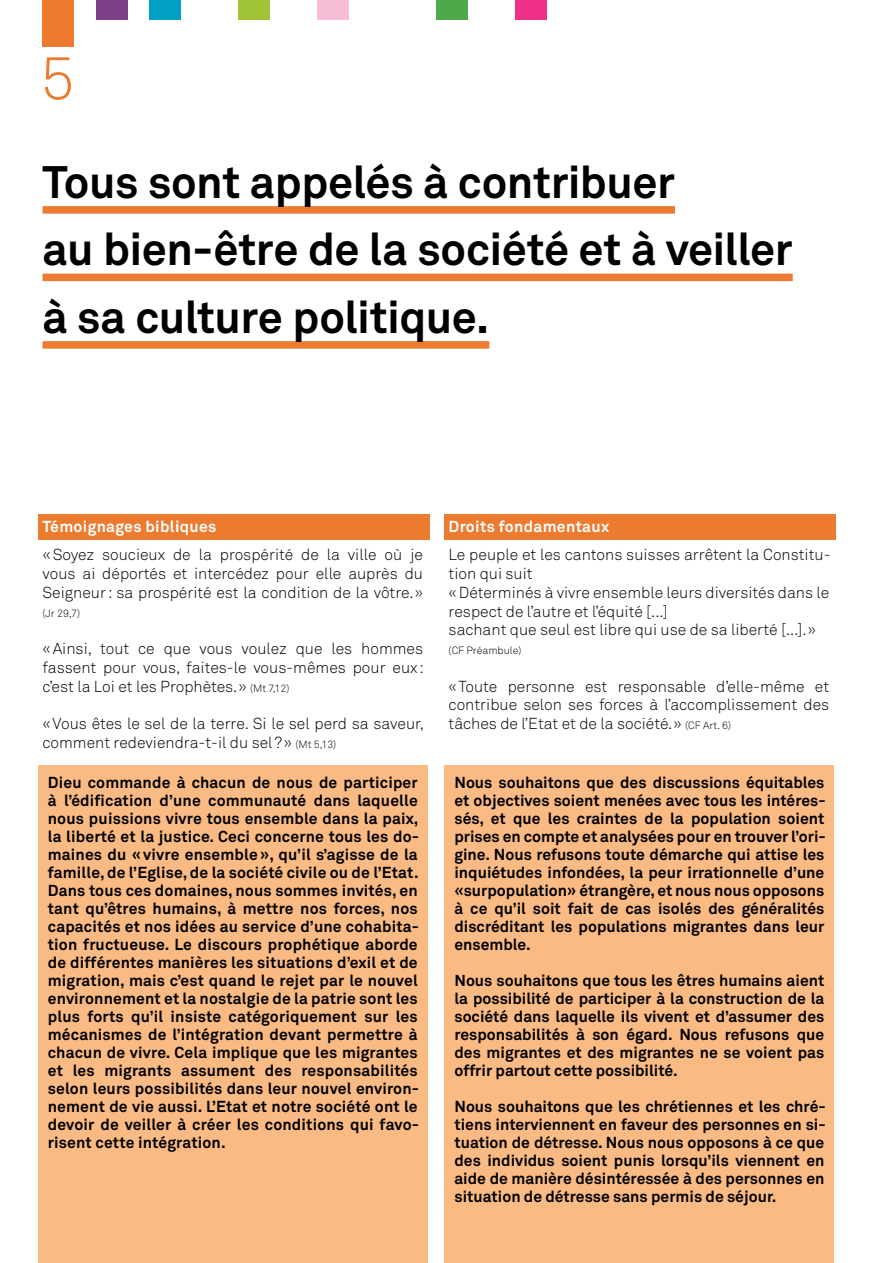
<style>
.page{position:relative;width:893px;height:1263px;background:#fff}
.page>*{position:absolute;margin:0;border:0;box-sizing:border-box;transform-origin:0 0}
.t1{font:300 60px "Akkurat";color:#ec7b30}
.t2{font:700 45px/67.5px "Akkurat";letter-spacing:-.01em;color:#000}
.t3{font:700 15.75px/18px "Akkurat";color:#000;text-align:justify}
.t4{font:300 15.75px/18.8px "Akkurat";color:#000;text-align:justify}
.t5{font:700 15.75px "Akkurat";letter-spacing:.02em;color:#fff}
.t6{font:300 10.5px "Akkurat";color:#000}
.s1{font-size:10.5px}
</style>
<div class="page">
<div style="left:444px;top:765px;width:389px;height:498px;background:#f9ba83"></div>
<div style="left:38px;top:765px;width:389px;height:498px;background:#f9ba83"></div>
<div style="left:43px;top:206px;width:632px;height:8px;background:#ec7b30"></div>
<div style="left:43px;top:274px;width:750px;height:7px;background:#ec7b30"></div>
<div style="left:43px;top:341px;width:446px;height:8px;background:#ec7b30"></div>
<div style="left:38px;top:514px;width:391px;height:25px;background:#ec7b30"></div>
<div style="left:444px;top:514px;width:392px;height:25px;background:#ec7b30"></div>
<div style="left:96px;top:0;width:32px;height:19px;background:#7c4087"></div>
<div style="left:149px;top:0;width:32px;height:19px;background:#009fc3"></div>
<div style="left:238px;top:0;width:32px;height:19px;background:#a1c436"></div>
<div style="left:317px;top:0;width:32px;height:19px;background:#f7bdd7"></div>
<div style="left:436px;top:0;width:32px;height:19px;background:#4da94a"></div>
<div style="left:515px;top:0;width:32px;height:19px;background:#ed3186"></div>
<div style="left:43px;top:0;width:31px;height:47px;background:#ec7b30"></div>
<h1 class="t1" style="left:40px;top:40px;width:36px">5</h1>
<h2 class="t2" style="left:43px;top:147px;width:752px">Tous sont appelés à contribuer<br>au bien-être de la société et à veiller à sa culture politique.</h2>
<p class="t5" style="left:43px;top:516px;width:175px">Témoignages bibliques</p>
<p class="t5" style="left:449px;top:516px;width:162px">Droits fondamentaux</p>
<p class="t4" style="left:43px;top:545px;width:382px">«Soyez soucieux de la prospérité de la ville où je vous ai déportés et intercédez pour elle auprès du Seigneur: sa prospérité est la condition de la vôtre.»</p>
<p class="t6" style="left:43px;top:606px;width:39px">(Jr 29,7)</p>
<p class="t4" style="left:43px;top:639px;width:383px">«Ainsi, tout ce que vous voulez que les hommes fassent pour vous, faites-le vous-mêmes pour eux : c’est la Loi et les Prophètes.» <span class="s1">(Mt 7,12)</span></p>
<p class="t4" style="left:43px;top:714px;width:383px">«Vous êtes le sel de la terre. Si le sel perd sa saveur, comment redeviendra-t-il du sel ?» <span class="s1">(Mt 5,13)</span></p>
<p class="t3" style="left:48px;top:773px;width:373px">Dieu commande à chacun de nous de participer à l’édification d’une communauté dans laquelle nous puissions vivre tous ensemble dans la paix, la liberté et la justice. Ceci concerne tous les do&shy;maines du «vivre ensemble», qu’il s’agisse de la famille, de l’Eglise, de la société civile ou de l’Etat.<br>Dans tous ces domaines, nous sommes invités, en tant qu’êtres humains, à mettre nos forces, nos capacités et nos idées au service d’une cohabita&shy;tion fructueuse. Le discours prophétique aborde de différentes manières les situations d’exil et de migration, mais c’est quand le rejet par le nouvel environnement et la nostalgie de la patrie sont les plus forts qu’il insiste catégoriquement sur les mécanismes de l’intégration devant permettre à chacun de vivre. Cela implique que les migrantes et les migrants assument des responsabilités selon leurs possibilités dans leur nouvel environ&shy;nement de vie aussi. L’Etat et notre société ont le devoir de veiller à créer les conditions qui favo&shy;risent cette intégration.</p>
<p class="t4" style="left:449px;top:545px;width:383px;text-align:left">Le peuple et les cantons suisses arrêtent la Constitu&shy;tion qui suit<br>«Déterminés à vivre ensemble leurs diversités dans le respect de l’autre et l’équité [...]<br>sachant que seul est libre qui use de sa liberté [...].»</p>
<p class="t6" style="left:449px;top:644px;width:74px">(CF Préambule)</p>
<p class="t4" style="left:449px;top:676px;width:382px">«Toute personne est responsable d’elle-même et contribue selon ses forces à l’accomplissement des tâches de l’Etat et de la société.» <span class="s1">(CF Art. 6)</span></p>
<p class="t3" style="left:454px;top:773px;width:373px">Nous souhaitons que des discussions équitables et objectives soient menées avec tous les intéres&shy;sés, et que les craintes de la population soient prises en compte et analysées pour en trouver l’ori&shy;gine. Nous refusons toute démarche qui attise les inquiétudes infondées, la peur irrationnelle d’une «surpopulation» étrangère, et nous nous opposons à ce qu’il soit fait de cas isolés des généralités discréditant les populations migrantes dans leur ensemble.</p>
<p class="t3" style="left:454px;top:971px;width:371px">Nous souhaitons que tous les êtres humains aient la possibilité de participer à la construction de la société dans laquelle ils vivent et d’assumer des responsabilités à son égard. Nous refusons que des migrantes et des migrantes ne se voient pas offrir partout cette possibilité.</p>
<p class="t3" style="left:454px;top:1097px;width:373px">Nous souhaitons que les chrétiennes et les chré&shy;tiens interviennent en faveur des personnes en si&shy;tuation de détresse. Nous nous opposons à ce que des individus soient punis lorsqu’ils viennent en aide de manière désintéressée à des personnes en situation de détresse sans permis de séjour.</p>
</div>
